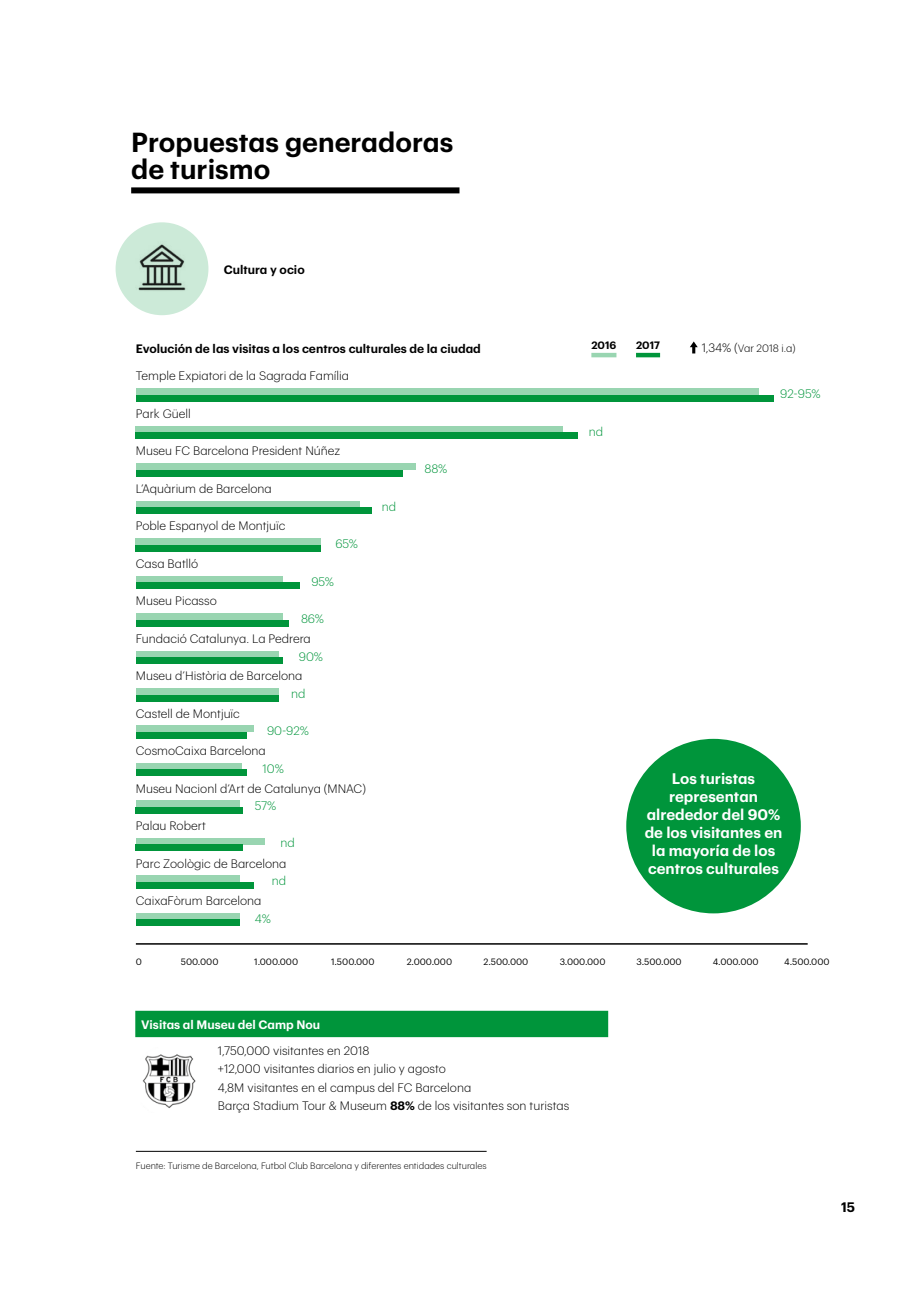
<style>
.page{position:relative;width:919px;height:1289px;background:#fff}
.page>*{position:absolute;margin:0;border:0;box-sizing:border-box;transform-origin:0 0}
.t1{font:600 27px/27px "Graphik";color:#000}
.t2{font:600 15px/18px "Graphik";color:#fff;text-align:center}
.t3{font:600 13.5px "Graphik";color:#000}
.t4{font:300 12px/18px "Graphik";color:#000}
.t5{font:600 12px "Graphik";color:#000}
.t6{font:300 12px "Graphik";color:#00953b}
.t7{font:600 12px "Graphik";color:#fff}
.t8{font:300 10.5px "Graphik";letter-spacing:-.005em;color:#000}
.t9{font:600 10.5px "Graphik";color:#000}
.t10{font:9px "Graphik";color:#000}
.t11{font:300 9px "Graphik";color:#000}
.s1{font-size:12px}
.s2{font-weight:600}
</style>
<div class="page">
<div style="left:626px;top:738px;width:174px;height:175px;background:#00953b;border-radius:50%"></div>
<div style="left:131px;top:187px;width:328px;height:6px;background:#000"></div>
<div style="left:116px;top:222px;width:92px;height:93px;background:#ccead8;border-radius:50%"></div>
<hr style="left:136px;top:1150px;width:350px;height:1px;background:#000">
<img style="left:138px;top:244px;width:48px;height:47px">
<hr style="left:136px;top:943px;width:671px;height:1px;background:#000">
<div style="left:136px;top:388px;width:622px;height:7px;background:#99d5b1"></div>
<div style="left:136px;top:395px;width:637px;height:7px;background:#00953b"></div>
<div style="left:136px;top:426px;width:427px;height:6px;background:#99d5b1"></div>
<div style="left:136px;top:432px;width:442px;height:7px;background:#00953b"></div>
<div style="left:136px;top:463px;width:280px;height:7px;background:#99d5b1"></div>
<div style="left:136px;top:470px;width:266px;height:6px;background:#00953b"></div>
<div style="left:136px;top:501px;width:223px;height:6px;background:#99d5b1"></div>
<div style="left:136px;top:507px;width:235px;height:7px;background:#00953b"></div>
<div style="left:136px;top:538px;width:185px;height:7px;background:#99d5b1"></div>
<div style="left:136px;top:545px;width:185px;height:6px;background:#00953b"></div>
<div style="left:136px;top:576px;width:146px;height:6px;background:#99d5b1"></div>
<div style="left:136px;top:582px;width:163px;height:7px;background:#00953b"></div>
<div style="left:136px;top:613px;width:146px;height:7px;background:#99d5b1"></div>
<div style="left:136px;top:620px;width:152px;height:6px;background:#00953b"></div>
<div style="left:136px;top:650px;width:142px;height:7px;background:#99d5b1"></div>
<div style="left:136px;top:657px;width:146px;height:7px;background:#00953b"></div>
<div style="left:136px;top:688px;width:142px;height:6px;background:#99d5b1"></div>
<div style="left:136px;top:694px;width:142px;height:7px;background:#00953b"></div>
<div style="left:136px;top:725px;width:118px;height:7px;background:#99d5b1"></div>
<div style="left:136px;top:732px;width:110px;height:6px;background:#00953b"></div>
<div style="left:136px;top:763px;width:105px;height:6px;background:#99d5b1"></div>
<div style="left:136px;top:769px;width:110px;height:7px;background:#00953b"></div>
<div style="left:136px;top:800px;width:103px;height:7px;background:#99d5b1"></div>
<div style="left:136px;top:807px;width:107px;height:6px;background:#00953b"></div>
<div style="left:136px;top:837px;width:129px;height:7px;background:#99d5b1"></div>
<div style="left:136px;top:844px;width:107px;height:7px;background:#00953b"></div>
<div style="left:136px;top:875px;width:103px;height:7px;background:#99d5b1"></div>
<div style="left:136px;top:882px;width:118px;height:6px;background:#00953b"></div>
<div style="left:136px;top:912px;width:103px;height:7px;background:#99d5b1"></div>
<div style="left:136px;top:919px;width:103px;height:7px;background:#00953b"></div>
<hr style="left:591px;top:353px;width:25px;height:4px;background:#99d5b1">
<hr style="left:636px;top:353px;width:24px;height:4px;background:#00953b">
<svg style="left:690px;top:341px;width:7px;height:12px"></svg>
<div style="left:135px;top:1010px;width:473px;height:27px;background:#00953b"></div>
<img style="left:142px;top:1054px;width:54px;height:54px">
<h1 class="t1" style="left:131px;top:126px;width:323px">Propuestas generadoras de turismo</h1>
<p class="t5" style="left:224px;top:260px;width:82px">Cultura y ocio</p>
<p class="t5" style="left:136px;top:340px;width:346px">Evolución de las visitas a los centros culturales de la ciudad</p>
<p class="t4" style="left:136px;top:366px;width:215px">Temple Expiatori de la Sagrada Família</p>
<p class="t4" style="left:136px;top:403px;width:56px">Park Güell</p>
<p class="t4" style="left:136px;top:441px;width:206px">Museu FC Barcelona President Núñez</p>
<p class="t4" style="left:136px;top:478px;width:137px">L’Aquàrium de Barcelona</p>
<p class="t4" style="left:136px;top:516px;width:151px">Poble Espanyol de Montjuïc</p>
<p class="t4" style="left:136px;top:553px;width:64px">Casa Batlló</p>
<p class="t4" style="left:136px;top:591px;width:82px">Museu Picasso</p>
<p class="t4" style="left:136px;top:628px;width:176px">Fundació Catalunya. La Pedrera</p>
<p class="t4" style="left:136px;top:666px;width:168px">Museu d’Història de Barcelona</p>
<p class="t4" style="left:136px;top:703px;width:106px">Castell de Montjuïc</p>
<p class="t4" style="left:136px;top:741px;width:131px">CosmoCaixa Barcelona</p>
<p class="t4" style="left:136px;top:778px;width:231px">Museu Nacionl d’Art de Catalunya (MNAC)</p>
<p class="t4" style="left:136px;top:816px;width:71px">Palau Robert</p>
<p class="t4" style="left:136px;top:853px;width:152px">Parc Zoològic de Barcelona</p>
<p class="t4" style="left:136px;top:891px;width:127px">CaixaFòrum Barcelona</p>
<p class="t6" style="left:424px;top:460px;width:24px">88%</p>
<p class="t6" style="left:382px;top:497px;width:16px">nd</p>
<p class="t6" style="left:335px;top:535px;width:24px">65%</p>
<p class="t6" style="left:311px;top:572px;width:24px">95%</p>
<p class="t6" style="left:301px;top:610px;width:25px">86%</p>
<p class="t6" style="left:299px;top:647px;width:26px">90%</p>
<p class="t6" style="left:291px;top:685px;width:16px">nd</p>
<p class="t6" style="left:267px;top:722px;width:44px">90-92%</p>
<p class="t6" style="left:262px;top:759px;width:23px">10%</p>
<p class="t6" style="left:255px;top:797px;width:23px">57%</p>
<p class="t6" style="left:280px;top:834px;width:16px">nd</p>
<p class="t6" style="left:272px;top:872px;width:16px">nd</p>
<p class="t6" style="left:255px;top:909px;width:18px">4%</p>
<p class="t9" style="left:591px;top:337px;width:27px">2016</p>
<p class="t9" style="left:636px;top:337px;width:26px">2017</p>
<p class="t8" style="left:701px;top:340px;width:95px"><span class="s1">1,34% (</span>Var 2018 i.a)</p>
<p class="t6" style="left:780px;top:385px;width:42px">92-95%</p>
<p class="t6" style="left:589px;top:423px;width:16px">nd</p>
<p class="t2" style="left:644px;top:768px;width:139px">Los turistas representan alrededor del 90% de los visitantes en la mayoría de los centros culturales</p>
<p class="t10" style="left:136px;top:955px;width:8px">0</p>
<p class="t10" style="left:181px;top:955px;width:39px">500.000</p>
<p class="t10" style="left:254px;top:955px;width:45px">1.000.000</p>
<p class="t10" style="left:331px;top:955px;width:45px">1.500.000</p>
<p class="t10" style="left:406px;top:955px;width:47px">2.000.000</p>
<p class="t10" style="left:483px;top:955px;width:46px">2.500.000</p>
<p class="t10" style="left:559px;top:955px;width:47px">3.000.000</p>
<p class="t10" style="left:636px;top:955px;width:47px">3.500.000</p>
<p class="t10" style="left:712px;top:955px;width:47px">4.000.000</p>
<p class="t10" style="left:784px;top:955px;width:47px">4.500.000</p>
<p class="t7" style="left:141px;top:1015px;width:180px">Visitas al Museu del Camp Nou</p>
<p class="t4" style="left:218px;top:1041px;width:353px">1,750,000 visitantes en 2018<br>+12,000 visitantes diarios en julio y agosto<br>4,8M visitantes en el campus del FC Barcelona<br>Barça Stadium Tour &amp; Museum <span class="s2">88%</span> de los visitantes son turistas</p>
<p class="t11" style="left:136px;top:1158px;width:352px">Fuente: Turisme de Barcelona, Futbol Club Barcelona y diferentes entidades culturales</p>
<p class="t3" style="left:841px;top:1197px;width:16px">15</p>
</div>
